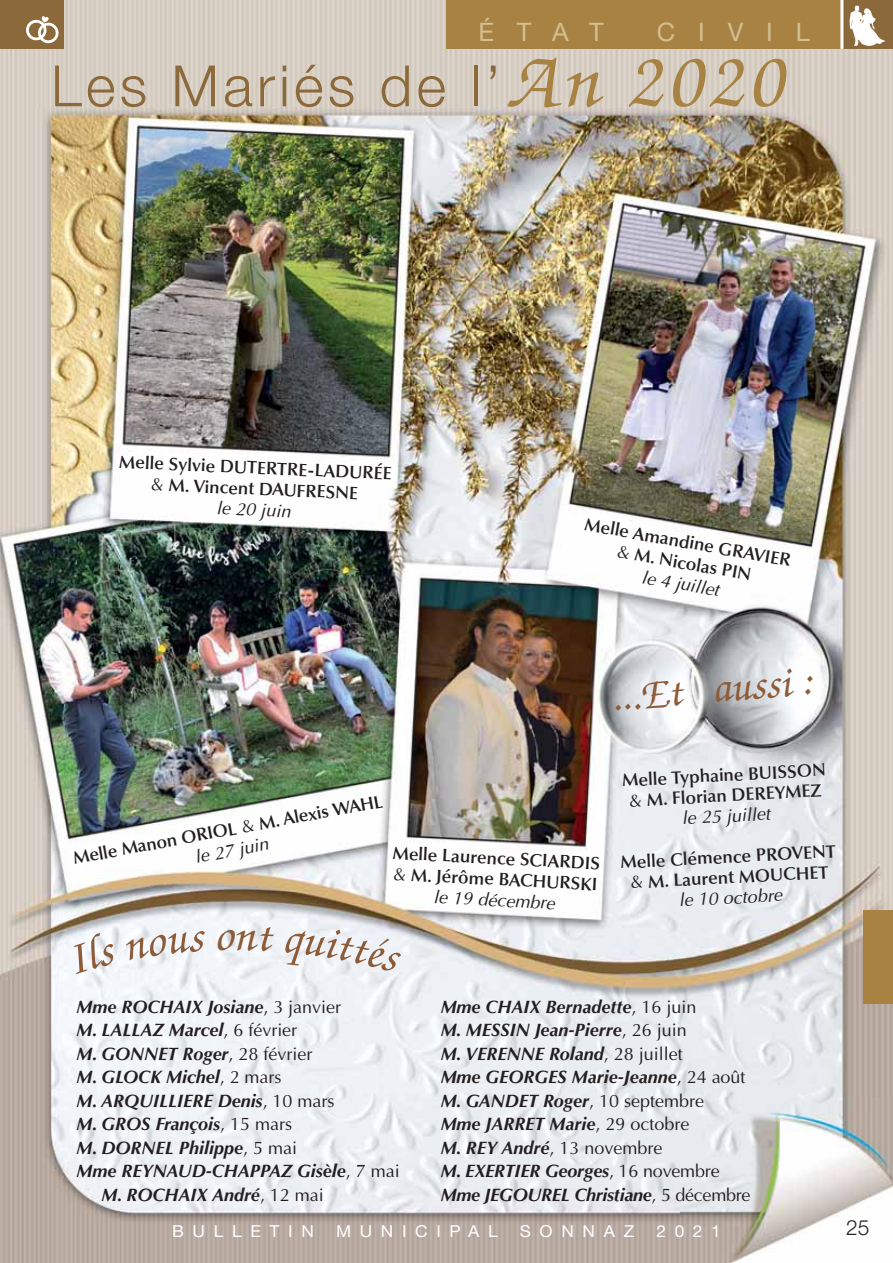
<style>
.page{position:relative;width:893px;height:1263px;background:#fff}
.page>*{position:absolute;margin:0;border:0;box-sizing:border-box;transform-origin:0 0}
.t1{font:300 57px "Helvetica Neue";letter-spacing:.075em;color:#8c693a}
.t2{font:italic 500 45px "Zapf Chancery";color:#8c5b38}
.t3{font:25.5px "Helvetica Neue";letter-spacing:.9em;color:#d4bf8f}
.t4{font:300 21px "Helvetica Neue";color:#231f20}
.t5{font:italic 700 18px/23.5px "Optima";color:#231f20}
.t6{font:600 18px/21px "Optima";color:#231f20;text-align:center}
.t7{font:16.5px "Helvetica Neue";letter-spacing:.5em;color:#fff;scale:1.05 1}
.s1{font-family:"Zapf Chancery";font-weight:500;font-style:italic;font-size:82.5px;color:#a78243}
.s2{font-weight:400}
.s3{font-weight:400;font-style:italic}
.s4{font-weight:400;font-style:normal}
</style>
<div class="page">
<img style="left:0;top:0;width:893px;height:1263px">
<div style="left:863px;top:910px;width:30px;height:93px;background:#a78243"></div>
<img style="left:680px;top:1097px;width:213px;height:166px">
<div style="left:842px;top:0;width:51px;height:49px;background:#8c693a"></div>
<svg style="left:850px;top:5px;width:35px;height:41px"></svg>
<div style="left:0;top:0;width:64px;height:49px;background:#8c693a"></div>
<svg style="left:26px;top:16px;width:33px;height:28px"></svg>
<div style="left:446px;top:0;width:396px;height:49px;background:#a78243"></div>
<hr style="left:840px;top:0;width:3px;height:49px;background:#fff">
<svg style="left:67px;top:933px;width:51px;height:41px"></svg>
<svg style="left:125px;top:931px;width:81px;height:30px"></svg>
<svg style="left:218px;top:926px;width:57px;height:26px"></svg>
<svg style="left:284px;top:928px;width:117px;height:45px"></svg>
<h3 class="t3" style="left:478px;top:23px;width:127px">ÉTAT</h3>
<h3 class="t3" style="left:657px;top:23px;width:155px">CIVIL</h3>
<h1 class="t1" style="left:51px;top:66px;width:733px">Les Mariés de l’<span class="s1">An 2020</span></h1>
<p class="t6" style="left:119px;top:454px;width:274px;rotate:2deg">Melle Sylvie DUTERTRE-LADURÉE <span class="s2">&amp;</span> M. Vincent DAUFRESNE<br><span class="s3">le 20 juin</span></p>
<p class="t6" style="left:586px;top:515px;width:210px;rotate:10deg">Melle Amandine GRAVIER <span class="s2">&amp;</span> M. Nicolas PIN<br><span class="s3">le 4 juillet</span></p>
<h2 class="t2" style="left:608px;top:679px;width:204px;rotate:-5deg">...Et aussi :</h2>
<p class="t6" style="left:72px;top:848px;width:316px;rotate:-10deg">Melle Manon ORIOL <span class="s2">&amp;</span> M. Alexis WAHL <span class="s3">le 27 juin</span></p>
<p class="t6" style="left:393px;top:844px;width:209px;rotate:3deg">Melle Laurence SCIARDIS <span class="s2">&amp;</span> M. Jérôme BACHURSKI <span class="s3">le 19 décembre</span></p>
<p class="t6" style="left:622px;top:772px;width:206px;line-height:20.4px;rotate:-3deg">Melle Typhaine BUISSON <span class="s2">&amp;</span> M. Florian DEREYMEZ <span class="s3">le 25 juillet</span></p>
<p class="t6" style="left:620px;top:854px;width:217px;line-height:20.4px;rotate:-3deg">Melle Clémence PROVENT <span class="s2">&amp;</span> M. Laurent MOUCHET <span class="s3">le 10 octobre</span></p>
<p class="t5" style="left:77px;top:996px;width:266px">Mme ROCHAIX Josiane<span class="s4">, 3 janvier</span></p>
<p class="t5" style="left:77px;top:1020px;width:222px">M. LALLAZ Marcel<span class="s4">, 6 février</span></p>
<p class="t5" style="left:77px;top:1043px;width:237px">M. GONNET Roger<span class="s4">, 28 février</span></p>
<p class="t5" style="left:77px;top:1067px;width:207px">M. GLOCK Michel<span class="s4">, 2 mars</span></p>
<p class="t5" style="left:77px;top:1091px;width:260px">M. ARQUILLIERE Denis<span class="s4">, 10 mars</span></p>
<p class="t5" style="left:77px;top:1114px;width:217px">M. GROS François<span class="s4">, 15 mars</span></p>
<p class="t5" style="left:77px;top:1138px;width:222px">M. DORNEL Philippe<span class="s4">, 5 mai</span></p>
<p class="t5" style="left:77px;top:1161px;width:325px">Mme REYNAUD-CHAPPAZ Gisèle<span class="s4">, 7 mai</span></p>
<p class="t5" style="left:101px;top:1185px;width:224px">M. ROCHAIX André<span class="s4">, 12 mai</span></p>
<p class="t5" style="left:441px;top:996px;width:311px">Mme CHAIX Bernadette<span class="s4">, 16 juin<br></span>M. MESSIN Jean-Pierre<span class="s4">, 26 juin<br></span>M. VERENNE Roland<span class="s4">, 28 juillet<br></span>Mme GEORGES Marie-Jeanne<span class="s4">, 24 août<br></span>M. GANDET Roger<span class="s4">, 10 septembre<br></span>Mme JARRET Marie<span class="s4">, 29 octobre<br></span>M. REY André<span class="s4">, 13 novembre<br></span>M. EXERTIER Georges<span class="s4">, 16 novembre<br></span>Mme JEGOUREL Christiane<span class="s4">, 5 décembre</span></p>
<p class="t7" style="left:172px;top:1225px;width:136px">BULLETIN</p>
<p class="t7" style="left:336px;top:1225px;width:155px">MUNICIPAL</p>
<p class="t7" style="left:520px;top:1225px;width:111px">SONNAZ</p>
<p class="t7" style="left:656px;top:1225px;width:63px">2021</p>
<p class="t4" style="left:846px;top:1220px;width:25px">25</p>
</div>
